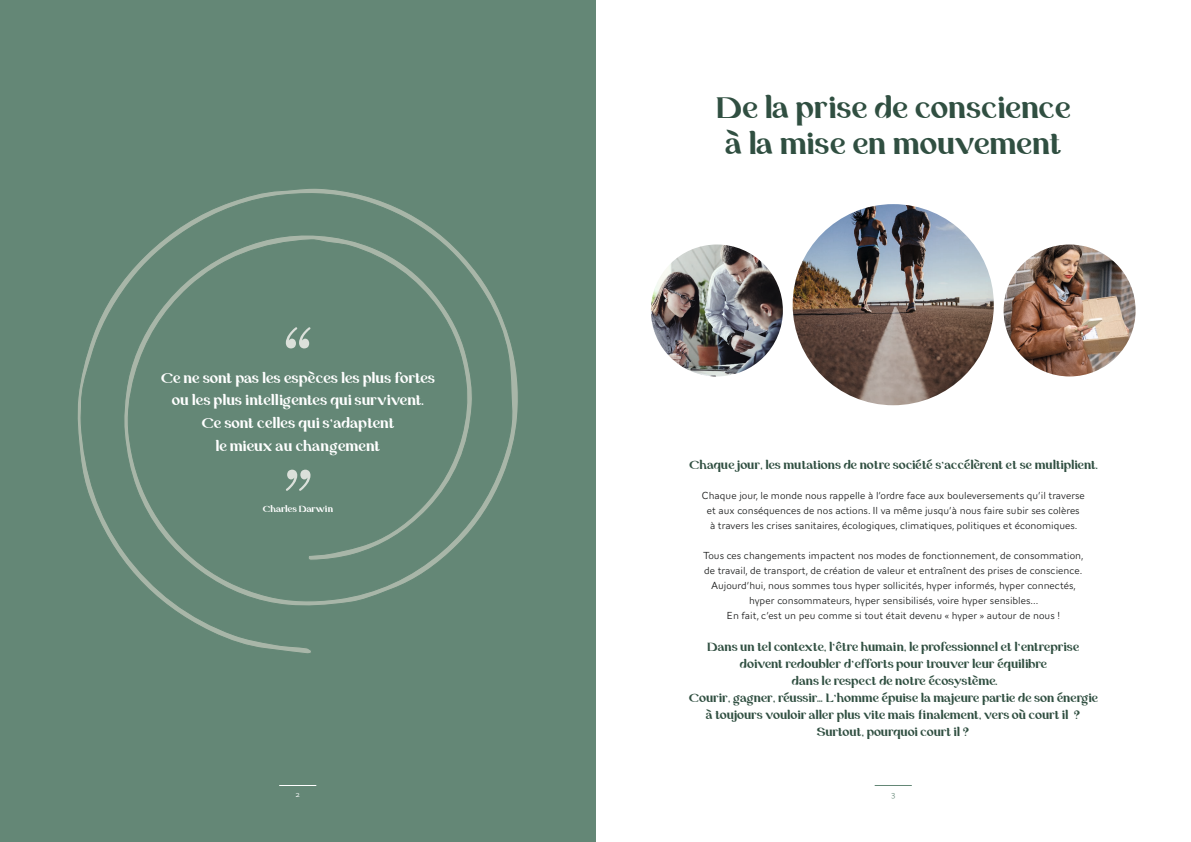
<style>
.page{position:relative;width:1191px;height:842px;background:#fff}
.page>*{position:absolute;margin:0;border:0;box-sizing:border-box;transform-origin:0 0}
.t1{font:30px "GRANDDUKE Regular";color:#304f41}
.t2{font:14.4px "GRANDDUKE Regular";color:#fff}
.t3{font:12px/17px "GRANDDUKE Regular";color:#304f41;text-align:center}
.t4{font:300 10.5px/15px "AW Conqueror Sans";color:#171818;text-align:center}
.t5{font:9px "GRANDDUKE Regular";color:#fff}
.t6{font:300 8px "AW Conqueror Sans";color:#fff}
.t7{font:300 8px "AW Conqueror Sans";color:#648776}
</style>
<div class="page">
<img style="left:792px;top:204px;width:201px;height:201px;border-radius:101px">
<img style="left:1003px;top:244px;width:132px;height:132px;border-radius:66px">
<img style="left:651px;top:244px;width:132px;height:132px;border-radius:66px">
<div style="left:0;top:0;width:595px;height:842px;background:#648776"></div>
<hr style="left:279px;top:785px;width:37px;height:1px;background:#fff">
<hr style="left:874px;top:785px;width:37px;height:1px;background:#648776">
<svg style="left:77px;top:188px;width:441px;height:466px"></svg>
<p class="t2" style="left:160px;top:367px;width:276px">Ce ne sont pas les espèces les plus fortes</p>
<p class="t2" style="left:172px;top:390px;width:253px">ou les plus intelligentes qui survivent.</p>
<p class="t2" style="left:201px;top:413px;width:195px">Ce sont celles qui s’adaptent</p>
<p class="t2" style="left:215px;top:435px;width:166px">le mieux au changement</p>
<p class="t5" style="left:262px;top:503px;width:72px">Charles Darwin</p>
<p class="t1" style="left:715px;top:87px;width:356px">De la prise de conscience</p>
<p class="t1" style="left:725px;top:123px;width:338px">à la mise en mouvement</p>
<p class="t3" style="left:689px;top:456px;width:410px">Chaque jour, les mutations de notre société s’accélèrent et se multiplient.</p>
<p class="t4" style="left:701px;top:487px;width:385px">Chaque jour, le monde nous rappelle à l’ordre face aux bouleversements qu’il traverse et aux conséquences de nos actions. Il va même jusqu’à nous faire subir ses colères<br>à travers les crises sanitaires, écologiques, climatiques, politiques et économiques.</p>
<p class="t4" style="left:703px;top:547px;width:382px">Tous ces changements impactent nos modes de fonctionnement, de consommation, de travail, de transport, de création de valeur et entraînent des prises de conscience.<br>Aujourd’hui, nous sommes tous hyper sollicités, hyper informés, hyper connectés, hyper consommateurs, hyper sensibilisés, voire hyper sensibles...<br>En fait, c’est un peu comme si tout était devenu « hyper » autour de nous !</p>
<p class="t3" style="left:688px;top:638px;width:411px">Dans un tel contexte, l’être humain, le professionnel et l’entreprise doivent redoubler d’efforts pour trouver leur équilibre<br>dans le respect de notre écosystème.<br>Courir, gagner, réussir… L’homme épuise la majeure partie de son énergie à toujours vouloir aller plus vite mais finalement, vers où court il ?</p>
<p class="t3" style="left:816px;top:723px;width:154px">Surtout, pourquoi court il ?</p>
<p class="t6" style="left:295px;top:787px;width:6px">2</p>
<p class="t7" style="left:891px;top:787px;width:6px">3</p>
</div>
